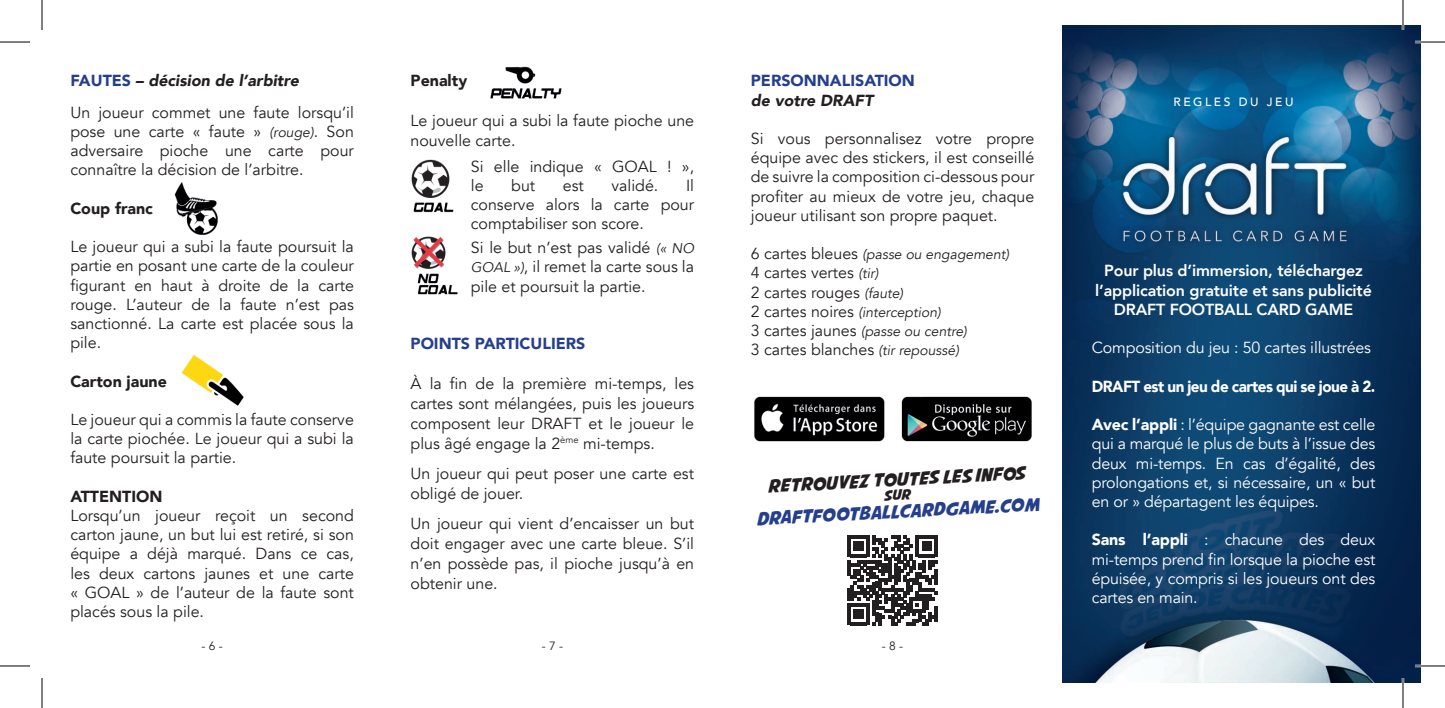
<style>
.page{position:relative;width:1445px;height:708px;background:#fff}
.page>*{position:absolute;margin:0;border:0;box-sizing:border-box;transform-origin:0 0}
.t1{font:18px "Avengeance Mightiest Avenger";color:#253f8e}
.t2{font:18px "Avengeance Mightiest Avenger";color:#231f20}
.t3{font:16px/19.2px "Avenir";color:#231f20;text-align:justify}
.t4{font:16px/19.2px "Avenir";letter-spacing:-.01em;color:#fff;text-align:justify}
.t5{font:800 16px/19.2px "Avenir";letter-spacing:-.01em;color:#fff;text-align:center}
.t6{font:900 16px "Avenir";color:#231f20}
.t7{font:900 16px "Avenir";color:#253f8e}
.t8{font:900 16px "Avenir";letter-spacing:-.03em;color:#fff;scale:.95 1}
.t9{font:italic 900 16px "Avenir";color:#231f20}
.t10{font:italic 14px/19.2px "Avenir";color:#231f20}
.t11{font:500 12px "Avenir";letter-spacing:.21em;color:#fff}
.t12{font:12px "Avenir";color:#231f20}
.s1{font-weight:900;color:#253f8e}
.s2{font-weight:900;font-style:italic}
.s3{font-style:italic;font-size:14px}
.s4{font-style:normal;font-size:16px}
.s5{font-weight:900}
</style>
<div class="page">
<img style="left:1062px;top:25px;width:358px;height:658px">
<img style="left:490px;top:66px;width:72px;height:33px">
<img style="left:174px;top:182px;width:44px;height:53px">
<img style="left:181px;top:355px;width:63px;height:51px">
<svg style="left:848px;top:535px;width:89px;height:90px"></svg>
<hr style="left:934px;top:606px;width:3px;height:16px;background:#231f20">
<img style="left:754px;top:396px;width:278px;height:46px">
<img style="left:411px;top:159px;width:43px;height:54px">
<img style="left:411px;top:236px;width:47px;height:59px">
<hr style="left:1415px;top:41px;width:30px;height:2px;background:#fff">
<hr style="left:1415px;top:664px;width:30px;height:3px;background:#fff">
<hr style="left:1401px;top:0;width:3px;height:30px;background:#fff">
<hr style="left:1401px;top:678px;width:3px;height:30px;background:#fff">
<hr style="left:0;top:42px;width:30px;height:1px;background:#000001">
<hr style="left:1415px;top:42px;width:30px;height:1px;background:#000001">
<hr style="left:0;top:665px;width:30px;height:1px;background:#000001">
<hr style="left:1415px;top:665px;width:30px;height:1px;background:#000001">
<hr style="left:42px;top:0;width:1px;height:30px;background:#000001">
<hr style="left:42px;top:678px;width:1px;height:30px;background:#000001">
<hr style="left:1402px;top:0;width:1px;height:30px;background:#000001">
<hr style="left:1402px;top:678px;width:1px;height:30px;background:#000001">
<p class="t3" style="left:70px;top:66px;width:285px;line-height:31.2px"><span class="s1">FAUTES</span> <span class="s2">– décision de l’arbitre<br></span>Un joueur commet une faute lorsqu’il</p>
<p class="t3" style="left:70px;top:122px;width:285px">pose une carte « faute » <span class="s3">(rouge)</span>. Son adversaire pioche une carte pour connaître la décision de l’arbitre.</p>
<p class="t6" style="left:70px;top:194px;width:84px">Coup franc</p>
<p class="t3" style="left:70px;top:237px;width:285px">Le joueur qui a subi la faute poursuit la partie en posant une carte de la couleur figurant en haut à droite de la carte rouge. L’auteur de la faute n’est pas sanctionné. La carte est placée sous la pile.</p>
<p class="t6" style="left:70px;top:367px;width:98px">Carton jaune</p>
<p class="t3" style="left:70px;top:410px;width:285px">Le joueur qui a commis la faute conserve la carte piochée. Le joueur qui a subi la faute poursuit la partie.</p>
<p class="t6" style="left:70px;top:482px;width:94px">ATTENTION</p>
<p class="t3" style="left:70px;top:506px;width:285px">Lorsqu’un joueur reçoit un second carton jaune, un but lui est retiré, si son équipe a déjà marqué. Dans ce cas, les deux cartons jaunes et une carte « GOAL » de l’auteur de la faute sont placés sous la pile.</p>
<p class="t6" style="left:411px;top:67px;width:58px">Penalty</p>
<p class="t3" style="left:411px;top:110px;width:285px;line-height:20px">Le joueur qui a subi la faute pioche une nouvelle carte.</p>
<p class="t3" style="left:471px;top:157px;width:225px">Si elle indique « GOAL ! », le</p>
<p class="t3" style="left:471px;top:176px;width:225px;text-indent:215px">Il conserve alors la carte pour comptabiliser son score.</p>
<p class="t3" style="left:471px;top:238px;width:225px">Si le but n’est pas validé <span class="s3">(« NO GOAL »)</span>, il remet la carte sous la pile et poursuit la partie.</p>
<p class="t3" style="left:511px;top:176px;width:25px">but</p>
<p class="t3" style="left:563px;top:176px;width:23px">est</p>
<p class="t3" style="left:611px;top:176px;width:48px">validé.</p>
<p class="t7" style="left:410px;top:330px;width:176px">POINTS PARTICULIERS</p>
<p class="t3" style="left:410px;top:373px;width:285px;line-height:20px">À la fin de la première mi-temps, les cartes sont mélangées, puis les joueurs composent leur DRAFT et le joueur le plus âgé engage la 2<sup>ème</sup> mi-temps.</p>
<p class="t3" style="left:411px;top:463px;width:285px;line-height:20px">Un joueur qui peut poser une carte est obligé de jouer.</p>
<p class="t3" style="left:411px;top:513px;width:285px;line-height:20px">Un joueur qui vient d’encaisser un but doit engager avec une carte bleue. S’il n’en possède pas, il pioche jusqu’à en obtenir une.</p>
<p class="t7" style="left:751px;top:67px;width:166px">PERSONNALISATION</p>
<p class="t9" style="left:751px;top:87px;width:124px">de votre DRAFT</p>
<p class="t3" style="left:751px;top:129px;width:285px">Si vous personnalisez votre propre équipe avec des stickers, il est conseillé de suivre la composition ci-dessous pour profiter au mieux de votre jeu, chaque joueur utilisant son propre paquet.</p>
<p class="t10" style="left:751px;top:245px;width:260px"><span class="s4">6 cartes bleues</span> (passe ou engagement)</p>
<p class="t3" style="left:751px;top:264px;width:154px">4 cartes vertes <span class="s3">(tir)<br></span>2 cartes rouges <span class="s3">(faute)</span></p>
<p class="t10" style="left:751px;top:303px;width:218px"><span class="s4">2 cartes noires</span> (interception)<br><span class="s4">3 cartes jaunes</span> (passe ou centre)</p>
<p class="t3" style="left:751px;top:340px;width:210px">3 cartes blanches <span class="s3">(tir repoussé)</span></p>
<p class="t2" style="left:767px;top:478px;width:259px;rotate:-3deg">retrouvez toutes les infos</p>
<p class="t1" style="left:755px;top:511px;width:285px;rotate:-3deg">draftfootballcardgame.com</p>
<p class="t12" style="left:201px;top:638px;width:23px">- 6 -</p>
<p class="t12" style="left:542px;top:638px;width:23px">- 7 -</p>
<p class="t12" style="left:882px;top:638px;width:23px">- 8 -</p>
<p class="t11" style="left:1173px;top:91px;width:122px">REGLES DU JEU</p>
<p class="t5" style="left:1095px;top:261px;width:278px">Pour plus d’immersion, téléchargez l’application gratuite et sans publicité<br>DRAFT FOOTBALL CARD GAME</p>
<p class="t4" style="left:1092px;top:338px;width:281px">Composition du jeu : 50 cartes illustrées</p>
<p class="t8" style="left:1092px;top:372px;width:300px">DRAFT est un jeu de cartes qui se joue à 2.</p>
<p class="t4" style="left:1092px;top:415px;width:285px"><span class="s5">Avec l’appli</span> : l’équipe gagnante est celle qui a marqué le plus de buts à l’issue des deux mi-temps. En cas d’égalité, des prolongations et, si nécessaire, un « but en or » départagent les équipes.</p>
<p class="t4" style="left:1092px;top:530px;width:285px"><span class="s5">Sans l’appli</span> : chacune des deux mi-temps prend fin lorsque la pioche est épuisée, y compris si les joueurs ont des cartes en main.</p>
</div>
